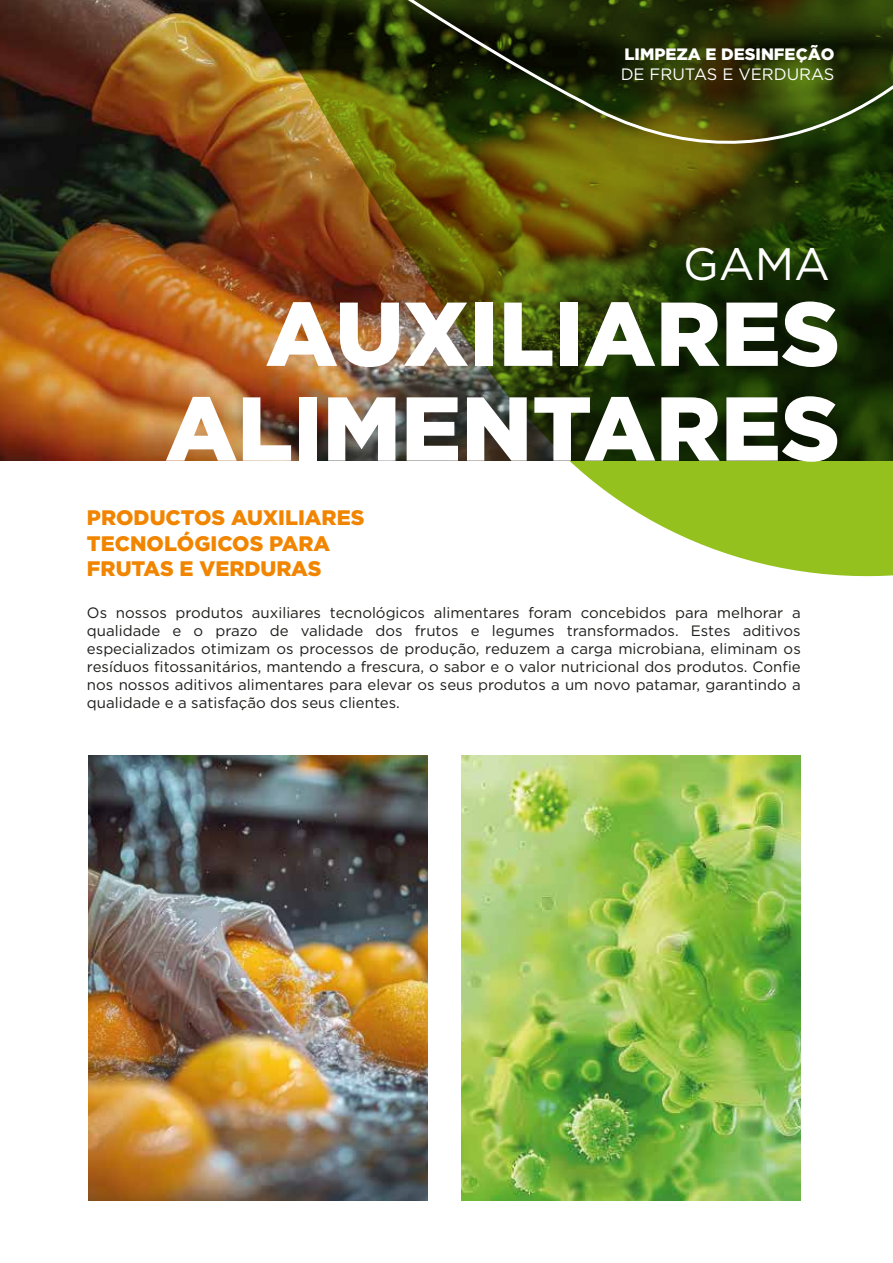
<style>
.page{position:relative;width:893px;height:1263px;background:#fff}
.page>*{position:absolute;margin:0;border:0;box-sizing:border-box;transform-origin:0 0}
.t1{font:900 90.45px/94.8px "Gotham";color:#fff;text-align:right}
.t2{font:45.45px "Gotham";color:#fff}
.t3{font:900 21px/25.2px "Gotham";color:#f18500}
.t4{font:900 16.5px "Gotham";color:#fff}
.t5{font:16.5px "Gotham";color:#fff}
.t6{font:15px/18px "Gotham";color:#1d1d1b;text-align:justify}
</style>
<div class="page">
<img style="left:0;top:216px;width:84px;height:244px">
<img style="left:84px;top:216px;width:809px;height:360px">
<img style="left:0;top:0;width:893px;height:216px">
<img style="left:88px;top:755px;width:339px;height:445px">
<img style="left:461px;top:755px;width:339px;height:445px">
<p class="t4" style="left:624px;top:45px;width:212px">LIMPEZA E DESINFEÇÃO</p>
<p class="t5" style="left:621px;top:63px;width:215px">DE FRUTAS E VERDURAS</p>
<h2 class="t2" style="left:683px;top:235px;width:148px">GAMA</h2>
<h1 class="t1" style="left:165px;top:284px;width:676px">AUXILIARES<br>ALIMENTARES</h1>
<h3 class="t3" style="left:87px;top:505px;width:279px">PRODUCTOS AUXILIARES<br>TECNOLÓGICOS PARA<br>FRUTAS E VERDURAS</h3>
<p class="t6" style="left:87px;top:603px;width:715px">Os nossos produtos auxiliares tecnológicos alimentares foram concebidos para melhorar a qualidade e o prazo de validade dos frutos e legumes transformados. Estes aditivos especializados otimizam os processos de produção, reduzem a carga microbiana, eliminam os resíduos fitossanitários, mantendo a frescura, o sabor e o valor nutricional dos produtos. Confie nos nossos aditivos alimentares para elevar os seus produtos a um novo patamar, garantindo a qualidade e a satisfação dos seus clientes.</p>
</div>
